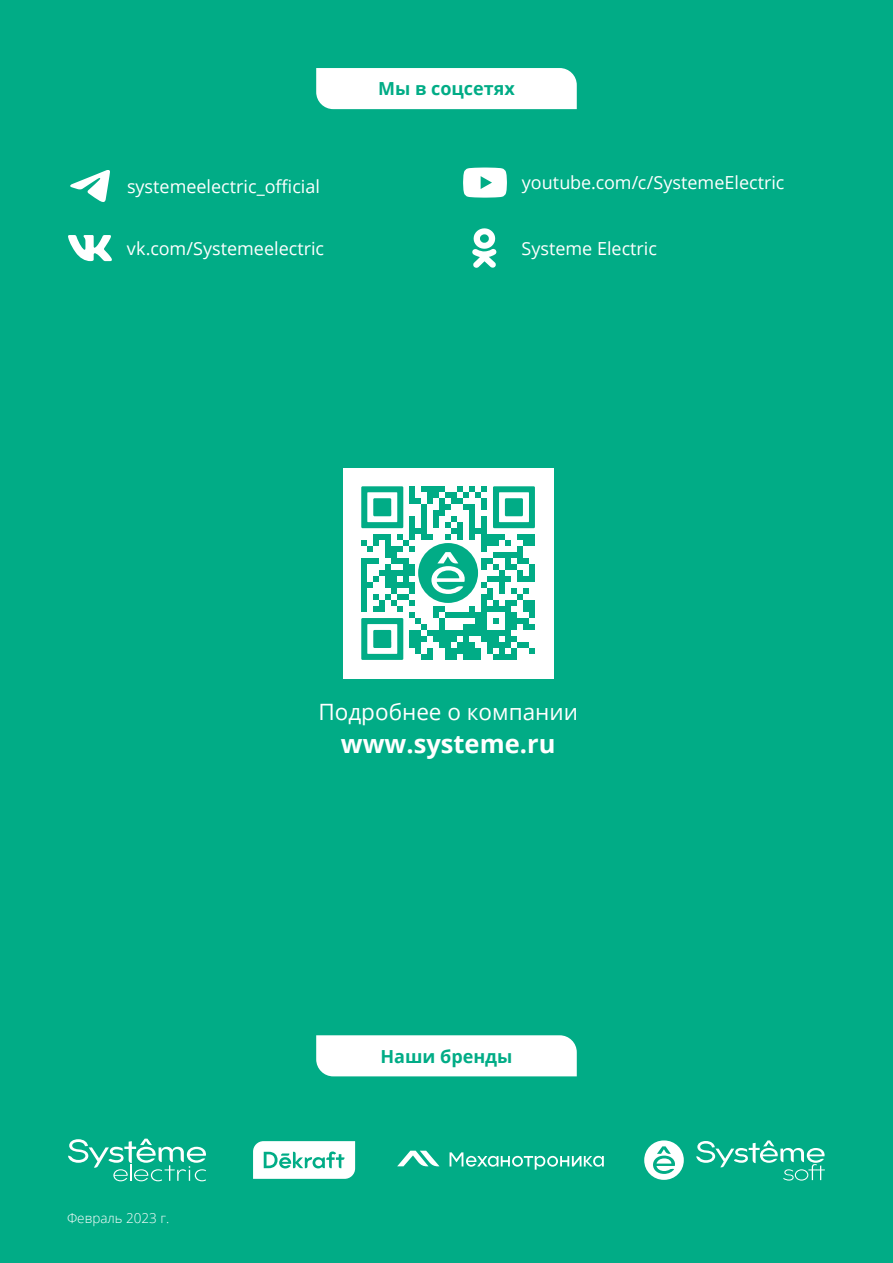
<style>
.page{position:relative;width:893px;height:1263px;background:#01ac86}
.page>*{position:absolute;margin:0;border:0;box-sizing:border-box;transform-origin:0 0}
.t1{font:700 25.5px "Open Sans";color:#fff}
.t2{font:22.5px "Open Sans";color:#fff}
.t3{font:18px "Open Sans";color:#fff}
.t4{font:700 18px "Open Sans";color:#01ac86}
.t5{font:300 13.5px "Open Sans";color:#fff}
</style>
<div class="page">
<svg style="left:68px;top:235px;width:44px;height:26px"></svg>
<svg style="left:472px;top:228px;width:25px;height:40px"></svg>
<svg style="left:463px;top:168px;width:44px;height:30px"></svg>
<svg style="left:70px;top:170px;width:40px;height:32px"></svg>
<div style="left:316px;top:68px;width:261px;height:41px;background:#fff"></div>
<div style="left:316px;top:1035px;width:261px;height:41px;background:#fff"></div>
<div style="left:343px;top:468px;width:210px;height:210px;background:#fff"></div>
<svg style="left:361px;top:486px;width:174px;height:174px"></svg>
<svg style="left:68px;top:1138px;width:138px;height:43px"></svg>
<svg style="left:696px;top:1140px;width:129px;height:40px"></svg>
<svg style="left:644px;top:1140px;width:40px;height:40px"></svg>
<svg style="left:397px;top:1151px;width:42px;height:15px"></svg>
<svg style="left:450px;top:1152px;width:154px;height:18px"></svg>
<svg style="left:253px;top:1141px;width:102px;height:38px"></svg>
<p class="t4" style="left:378px;top:76px;width:138px">Мы в соцсетях</p>
<p class="t3" style="left:127px;top:174px;width:195px">systemeelectric_official</p>
<p class="t3" style="left:522px;top:171px;width:264px">youtube.com/c/SystemeElectric</p>
<p class="t3" style="left:127px;top:236px;width:199px">vk.com/Systemeelectric</p>
<p class="t3" style="left:521px;top:236px;width:137px">Systeme Electric</p>
<p class="t2" style="left:318px;top:696px;width:261px">Подробнее о компании</p>
<h1 class="t1" style="left:341px;top:725px;width:216px">www.systeme.ru</h1>
<p class="t5" style="left:67px;top:1209px;width:104px">Февраль 2023 г.</p>
<p class="t4" style="left:380px;top:1043px;width:134px">Наши бренды</p>
</div>
